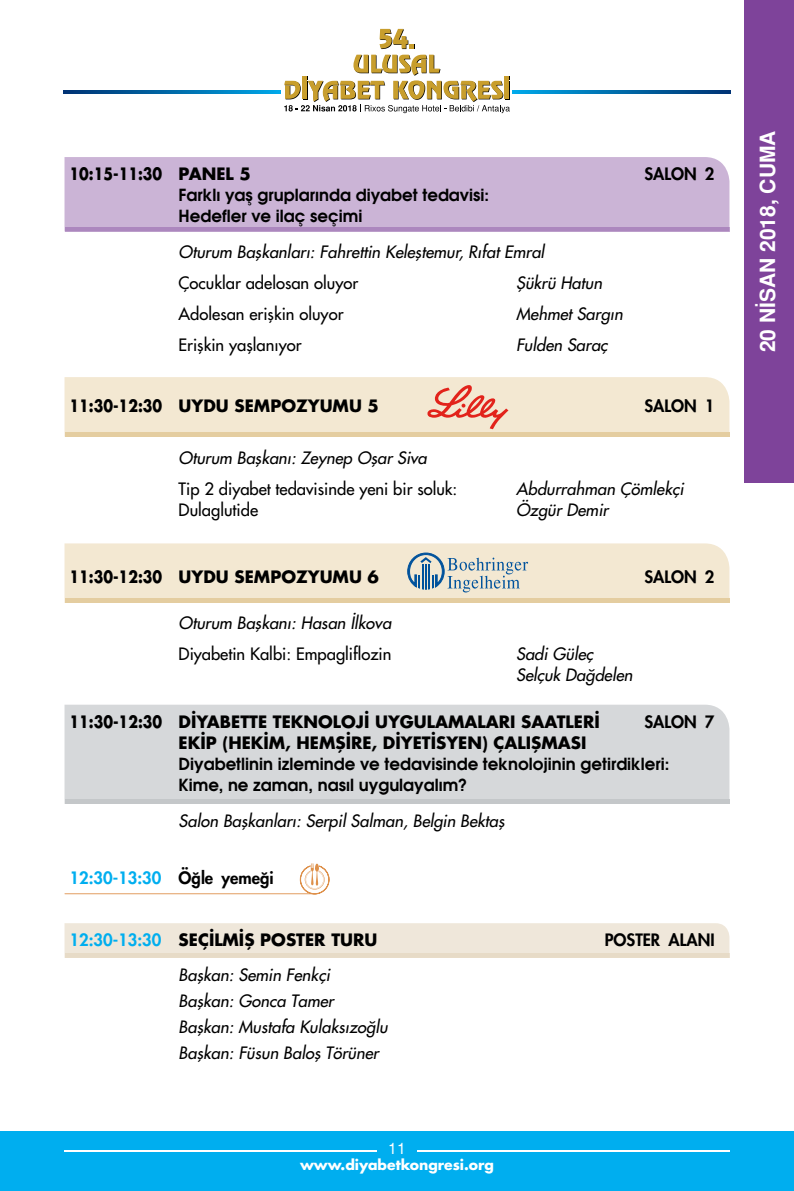
<style>
.page{position:relative;width:794px;height:1191px;background:#fff}
.page>*{position:absolute;margin:0;border:0;box-sizing:border-box;transform-origin:0 0}
.t1{font:700 21px "Helvetica Tr";color:#fff}
.t2{font:16.62px/25.9px "Futura Italic Tr";color:#000}
.t3{font:16.62px/21px "Avant Garde Bold Tr";color:#000}
.t4{font:16.62px "Futura Normal Tr";color:#000}
.t5{font:16.62px "Futura Bold Tr";color:#000;scale:.85 1}
.t6{font:16.62px "Futura Bold Tr";color:#000}
.t7{font:16.62px "Futura Heavy Tr";color:#00aeef}
.t8{font:16.62px "Futura Heavy Tr";color:#000}
.t9{font:15.75px "Helvetica Normal Tr";color:#fff}
.t10{font:14px "Futura Bold Tr";color:#fff}
.s1{color:#000}
.s2{font-family:"Futura Bold Tr";color:#000}
</style>
<div class="page">
<div style="left:744px;top:0;width:50px;height:483px;background:#7e439a"></div>
<div style="left:0;top:1131px;width:794px;height:60px;background:#00aeef"></div>
<hr style="left:64px;top:1149px;width:312px;height:2px;background:#fff">
<hr style="left:417px;top:1149px;width:313px;height:2px;background:#fff">
<svg style="left:64px;top:90px;width:217px;height:3px"></svg>
<svg style="left:512px;top:90px;width:218px;height:3px"></svg>
<svg style="left:379px;top:29px;width:35px;height:20px"></svg>
<svg style="left:284px;top:55px;width:226px;height:58px"></svg>
<div style="left:64px;top:543px;width:665px;height:55px;background:#f3e8d2"></div>
<div style="left:64px;top:598px;width:665px;height:5px;background:#e4cda0"></div>
<div style="left:64px;top:377px;width:665px;height:55px;background:#f3e8d2"></div>
<hr style="left:64px;top:432px;width:665px;height:4px;background:#e4cda0">
<div style="left:64px;top:923px;width:665px;height:30px;background:#efe7da"></div>
<div style="left:64px;top:953px;width:665px;height:5px;background:#e7dbc7"></div>
<div style="left:64px;top:704px;width:665px;height:95px;background:#d6d8da"></div>
<div style="left:64px;top:799px;width:665px;height:5px;background:#c4c7c9"></div>
<div style="left:64px;top:157px;width:665px;height:69px;background:#cbb4d6"></div>
<div style="left:64px;top:226px;width:665px;height:5px;background:#ac87be"></div>
<svg style="left:64px;top:863px;width:266px;height:31px"></svg>
<svg style="left:408px;top:553px;width:120px;height:39px;background:#bcc6c5"></svg>
<svg style="left:427px;top:385px;width:81px;height:44px;background:#eeb5a3"></svg>
<p class="t5" style="left:69px;top:162px;width:155px">10:15-11:30 PANEL</p>
<p class="t6" style="left:239px;top:162px;width:13px">5</p>
<p class="t8" style="left:644px;top:163px;width:72px">SALON 2</p>
<p class="t3" style="left:179px;top:184px;width:312px">Farklı yaş gruplarında diyabet tedavisi:<br>Hedefler ve ilaç seçimi</p>
<p class="t2" style="left:179px;top:239px;width:367px">Oturum Başkanları: Fahrettin Keleştemur, Rıfat Emral</p>
<p class="t4" style="left:179px;top:272px;width:181px">Çocuklar adelosan oluyor</p>
<p class="t2" style="left:516px;top:269px;width:87px">Şükrü Hatun</p>
<p class="t4" style="left:179px;top:303px;width:166px">Adolesan erişkin oluyor</p>
<p class="t2" style="left:516px;top:300px;width:108px">Mehmet Sargın</p>
<p class="t4" style="left:179px;top:334px;width:124px">Erişkin yaşlanıyor</p>
<p class="t2" style="left:516px;top:331px;width:93px">Fulden Saraç</p>
<p class="t5" style="left:69px;top:395px;width:159px">11:30-12:30 UYDU</p>
<p class="t6" style="left:235px;top:395px;width:14px">SEMPOZYUM</p>
<p class="t6" style="left:349px;top:395px;width:32px">U 5</p>
<p class="t8" style="left:644px;top:395px;width:72px">SALON 1</p>
<p class="t2" style="left:179px;top:445px;width:250px">Oturum Başkanı: Zeynep Oşar Siva</p>
<p class="t4" style="left:179px;top:478px;width:280px">Tip 2 diyabet tedavisinde yeni bir soluk:</p>
<p class="t2" style="left:516px;top:476px;width:169px">Abdurrahman Çömlekçi</p>
<p class="t4" style="left:179px;top:499px;width:81px">Dulaglutide</p>
<p class="t2" style="left:516px;top:497px;width:94px">Özgür Demir</p>
<p class="t5" style="left:69px;top:565px;width:159px">11:30-12:30 UYDU</p>
<p class="t6" style="left:235px;top:565px;width:14px">SEMPOZYUM</p>
<p class="t6" style="left:349px;top:565px;width:32px">U 6</p>
<p class="t8" style="left:644px;top:566px;width:72px">SALON 2</p>
<p class="t2" style="left:179px;top:610px;width:214px">Oturum Başkanı: Hasan İlkova</p>
<p class="t4" style="left:179px;top:643px;width:214px">Diyabetin Kalbi: Empagliflozin</p>
<p class="t2" style="left:516px;top:643px;width:118px;line-height:21px">Sadi Güleç<br>Selçuk Dağdelen</p>
<p class="t5" style="left:69px;top:710px;width:625px">11:30-12:30 DİYABETTE TEKNOLOJİ UYGULAMALARI SAATLERİ</p>
<p class="t8" style="left:644px;top:710px;width:72px">SALON 7</p>
<p class="t6" style="left:179px;top:731px;width:409px">EKİP (HEKİM, HEMŞİRE, DİYETİSYEN) ÇALIŞMASI</p>
<p class="t3" style="left:179px;top:753px;width:492px">Diyabetlinin izleminde ve tedavisinde teknolojinin getirdikleri:<br>Kime, ne zaman, nasıl uygulayalım?</p>
<p class="t2" style="left:179px;top:807px;width:327px">Salon Başkanları: Serpil Salman, Belgin Bektaş</p>
<p class="t7" style="left:69px;top:866px;width:206px">12:30-13:30 <span class="s1">ÖĞLE YEMEĞI</span></p>
<p class="t7" style="left:69px;top:928px;width:130px">12:30-13:30 <span class="s2">SEÇILMIŞ</span></p>
<p class="t6" style="left:260px;top:927px;width:23px">POSTER</p>
<p class="t6" style="left:331px;top:927px;width:22px">TURU</p>
<p class="t8" style="left:605px;top:928px;width:20px">POSTER</p>
<p class="t8" style="left:668px;top:928px;width:21px">ALANI</p>
<p class="t2" style="left:179px;top:962px;width:210px">Başkan: Semin Fenkçi<br>Başkan: Gonca Tamer<br>Başkan: Mustafa Kulaksızoğlu<br>Başkan: Füsun Baloş Törüner</p>
<p class="t9" style="left:388px;top:1138px;width:19px">11</p>
<p class="t10" style="left:300px;top:1155px;width:195px">WWW.DIYABETKONGRESI.ORG</p>
<p class="t1" style="left:755px;top:352px;width:223px;rotate:-90deg">20 NİSAN 2018, CUMA</p>
</div>
